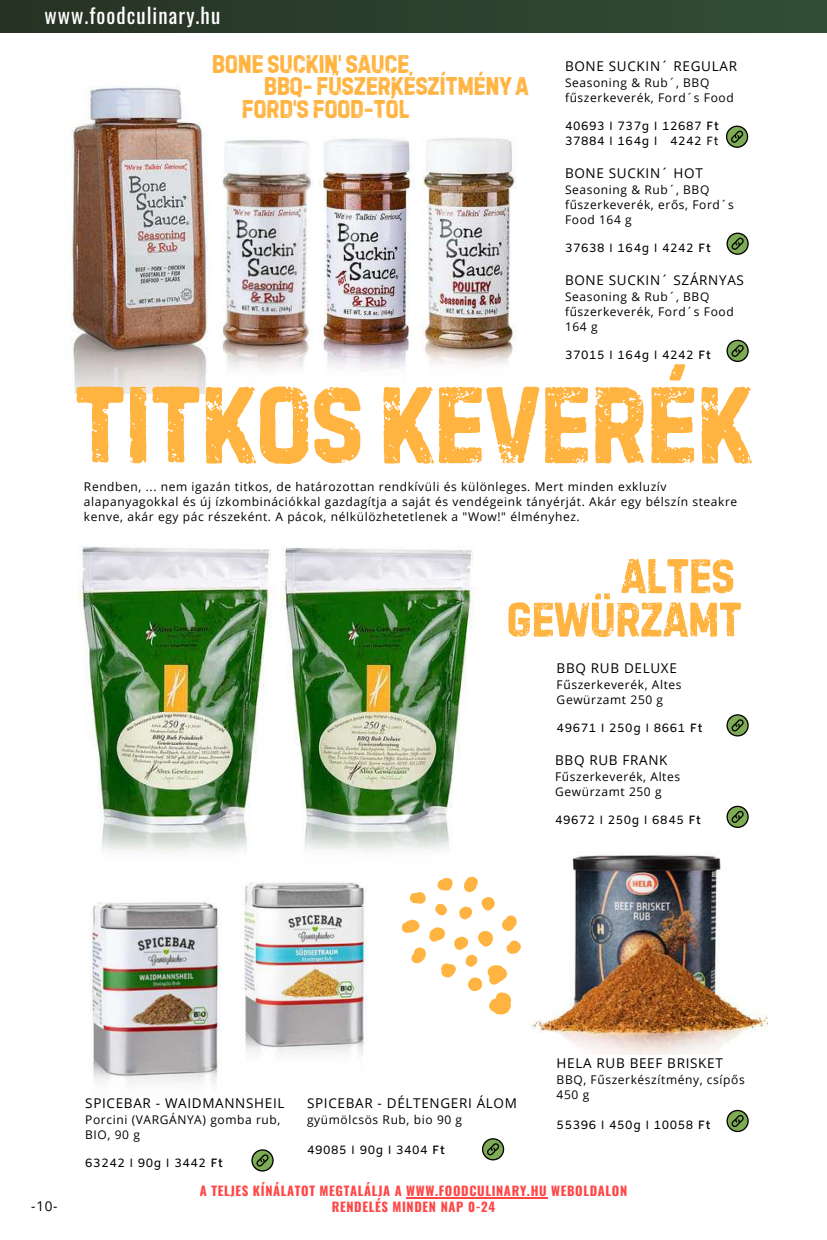
<style>
.page{position:relative;width:827px;height:1240px;background:#fff}
.page>*{position:absolute;margin:0;border:0;box-sizing:border-box;transform-origin:0 0}
.t1{font:117.45px "Handelson Six";letter-spacing:-.04em;color:#ffb340}
.t2{font:52.35px/43.5px "Handelson Six";letter-spacing:-.04em;color:#ffb340;text-align:right}
.t3{font:27.6px "Handelson Six";letter-spacing:-.04em;color:#ffb340}
.t4{font:21px "Oswald";letter-spacing:.05em;color:#fff}
.t5{font:13.5px "Open Sans";letter-spacing:.05em;color:#000}
.t6{font:700 12.75px/16px "Oswald";letter-spacing:.05em;color:#ff4545;text-align:center}
.t7{font:12px/15px "Open Sans";letter-spacing:.05em;color:#000}
.t8{font:12px/15px "Amiko";letter-spacing:.05em;color:#000}
.s1{font-weight:600}
</style>
<div class="page">
<div style="left:0;top:0;width:827px;height:32px;background:linear-gradient(to right,#263222,#314e36)"></div>
<svg style="left:726px;top:714px;width:23px;height:22px"></svg>
<svg style="left:726px;top:806px;width:23px;height:22px"></svg>
<svg style="left:726px;top:126px;width:22px;height:22px"></svg>
<img style="left:71px;top:86px;width:137px;height:308px">
<img style="left:222px;top:140px;width:91px;height:230px">
<img style="left:318px;top:139px;width:94px;height:231px">
<img style="left:422px;top:138px;width:94px;height:227px">
<svg style="left:726px;top:233px;width:23px;height:22px"></svg>
<svg style="left:726px;top:340px;width:23px;height:22px"></svg>
<img style="left:89px;top:902px;width:133px;height:182px">
<svg style="left:251px;top:1149px;width:23px;height:22px"></svg>
<svg style="left:726px;top:1110px;width:23px;height:22px"></svg>
<svg style="left:482px;top:1138px;width:22px;height:22px"></svg>
<svg style="left:402px;top:877px;width:119px;height:137px"></svg>
<img style="left:77px;top:546px;width:195px;height:306px">
<img style="left:280px;top:547px;width:194px;height:304px">
<img style="left:531px;top:854px;width:236px;height:201px">
<img style="left:243px;top:882px;width:124px;height:173px">
<hr style="left:406px;top:1197px;width:141px;height:1px;background:#ff4545">
<h3 class="t4" style="left:44px;top:-4px;width:177px">www.foodculinary.hu</h3>
<h3 class="t3" style="left:212px;top:47px;width:199px">BONE SUCKIN' SAUCE</h3>
<h3 class="t3" style="left:263px;top:70px;width:268px">BBQ- FŰSZERKÉSZÍTMÉNY A</h3>
<h3 class="t3" style="left:241px;top:92px;width:170px">FORD'S FOOD-TÓL</h3>
<p class="t5" style="left:565px;top:57px;width:173px">BONE SUCKIN´ REGULAR</p>
<p class="t7" style="left:565px;top:75px;width:170px">Seasoning &amp; Rub´, BBQ fűszerkeverék, Ford´s Food</p>
<p class="t8" style="left:565px;top:120px;width:155px">40693 I 737g I 12687 <span class="s1">Ft<br></span>37884 I 164g I 4242 Ft</p>
<p class="t5" style="left:565px;top:164px;width:139px">BONE SUCKIN´ HOT</p>
<p class="t7" style="left:565px;top:182px;width:170px">Seasoning &amp; Rub´, BBQ fűszerkeverék, erős, Ford´s<br>Food 164 g</p>
<p class="t8" style="left:565px;top:241px;width:147px">37638 I 164g I 4242 <span class="s1">Ft</span></p>
<p class="t5" style="left:565px;top:270px;width:180px">BONE SUCKIN´ SZÁRNYAS</p>
<p class="t7" style="left:565px;top:288px;width:170px">Seasoning &amp; Rub´, BBQ fűszerkeverék, Ford´s Food<br>164 g</p>
<p class="t8" style="left:565px;top:348px;width:147px">37015 I 164g I 4242 <span class="s1">Ft</span></p>
<h1 class="t1" style="left:72px;top:356px;width:684px">TITKOS KEVERÉK</h1>
<p class="t7" style="left:84px;top:478px;width:655px">Rendben, ... nem igazán titkos, de határozottan rendkívüli és különleges. Mert minden exkluzív alapanyagokkal és új ízkombinációkkal gazdagítja a saját és vendégeink tányérját. Akár egy bélszín steakre kenve, akár egy pác részeként. A pácok, nélkülözhetetlenek a "Wow!" élményhez.</p>
<h2 class="t2" style="left:506px;top:553px;width:239px">ALTES<br>GEWÜRZAMT</h2>
<p class="t5" style="left:557px;top:659px;width:122px">BBQ RUB DELUXE</p>
<p class="t7" style="left:557px;top:677px;width:127px">Fűszerkeverék, Altes<br>Gewürzamt 250 g</p>
<p class="t8" style="left:557px;top:721px;width:147px">49671 I 250g I 8661 <span class="s1">Ft</span></p>
<p class="t5" style="left:555px;top:750px;width:114px">BBQ RUB FRANK</p>
<p class="t7" style="left:555px;top:768px;width:127px">Fűszerkeverék, Altes<br>Gewürzamt 250 g</p>
<p class="t8" style="left:555px;top:813px;width:147px">49672 I 250g I 6845 <span class="s1">Ft</span></p>
<p class="t5" style="left:31px;top:1197px;width:28px">-10-</p>
<p class="t5" style="left:85px;top:1094px;width:201px">SPICEBAR - WAIDMANNSHEIL</p>
<p class="t7" style="left:85px;top:1112px;width:197px">Porcini (VARGÁNYA) gomba rub,<br>BIO, 90 g</p>
<p class="t8" style="left:85px;top:1156px;width:139px">63242 I 90g I 3442 <span class="s1">Ft</span></p>
<p class="t5" style="left:307px;top:1094px;width:211px">SPICEBAR - DÉLTENGERI ÁLOM</p>
<p class="t7" style="left:307px;top:1112px;width:157px">gyümölcsös Rub, bio 90 g</p>
<p class="t8" style="left:307px;top:1143px;width:139px">49085 I 90g I 3404 <span class="s1">Ft</span></p>
<p class="t5" style="left:557px;top:1053px;width:168px">HELA RUB BEEF BRISKET</p>
<p class="t7" style="left:557px;top:1071px;width:190px">BBQ, Fűszerkészítmény, csípős<br>450 g</p>
<p class="t8" style="left:557px;top:1118px;width:155px">55396 I 450g I 10058 <span class="s1">Ft</span></p>
<p class="t6" style="left:200px;top:1184px;width:429px">A TELJES KÍNÁLATOT MEGTALÁLJA A WWW.FOODCULINARY.HU WEBOLDALON<br>RENDELÉS MINDEN NAP 0-24</p>
</div>
